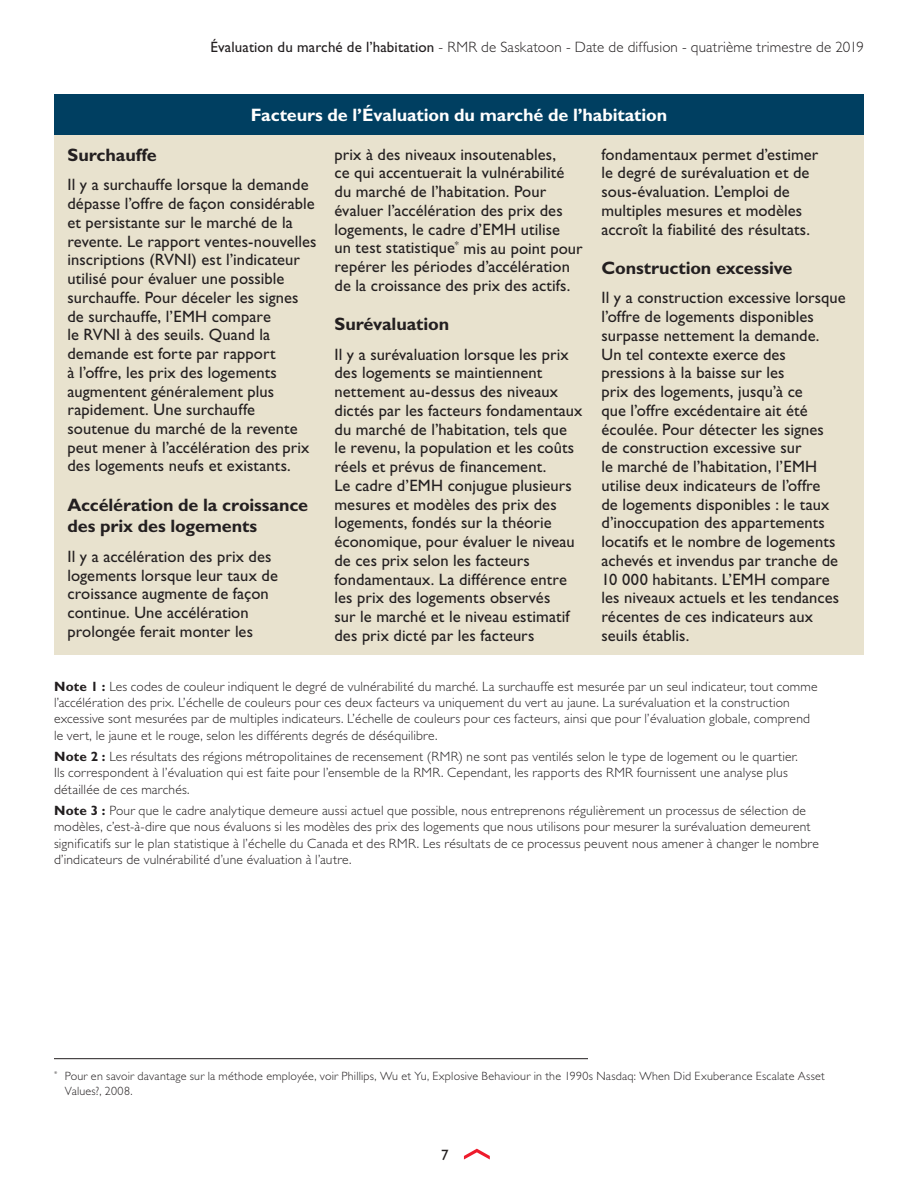
<style>
.page{position:relative;width:918px;height:1188px;background:#fff}
.page>*{position:absolute;margin:0;border:0;box-sizing:border-box;transform-origin:0 0}
.t1{font:700 18px/21.6px "Gill Sans Std";letter-spacing:-.005em;color:#231f20}
.t2{font:700 18px "Gill Sans Std";letter-spacing:-.005em;color:#fff}
.t3{font:16.5px/18.8px "Gill Sans Std";letter-spacing:.005em;color:#231f20}
.t4{font:300 15px "Gill Sans Std";letter-spacing:.015em;color:#231f20}
.t5{font:15px "Gill Sans Std";color:#231f20}
.t6{font:300 13.5px/16.2px "Gill Sans Std";letter-spacing:.015em;color:#231f20}
.t7{font:300 12px/14.4px "Gill Sans Std";letter-spacing:.02em;color:#231f20}
.s1{font-weight:400}
.s2{font-weight:700}
</style>
<div class="page">
<svg style="left:464px;top:1149px;width:26px;height:11px"></svg>
<div style="left:54px;top:94px;width:810px;height:41px;background:#003f61"></div>
<div style="left:54px;top:135px;width:810px;height:520px;background:#e8e2ce"></div>
<hr style="left:54px;top:1058px;width:534px;height:1px;background:#231f20">
<p class="t4" style="left:210px;top:39px;width:655px"><span class="s1">Évaluation du marché de l’habitation</span> - RMR de Saskatoon - Date de diffusion - quatrième trimestre de 2019</p>
<p class="t2" style="left:251px;top:104px;width:418px">Facteurs de l’Évaluation du marché de l’habitation</p>
<p class="t1" style="left:68px;top:144px;width:91px">Surchauffe</p>
<p class="t3" style="left:68px;top:175px;width:250px">Il y a surchauffe lorsque la demande dépasse l’offre de façon considérable et persistante sur le marché de la revente. Le rapport ventes-nouvelles inscriptions (RVNI) est l’indicateur utilisé pour évaluer une possible surchauffe. Pour déceler les signes de surchauffe, l’EMH compare<br>le RVNI à des seuils. Quand la demande est forte par rapport<br>à l’offre, les prix des logements augmentent généralement plus rapidement. Une surchauffe soutenue du marché de la revente peut mener à l’accélération des prix des logements neufs et existants.</p>
<p class="t1" style="left:68px;top:494px;width:242px">Accélération de la croissance des prix des logements</p>
<p class="t3" style="left:68px;top:547px;width:212px">Il y a accélération des prix des logements lorsque leur taux de croissance augmente de façon continue. Une accélération prolongée ferait monter les</p>
<p class="t3" style="left:335px;top:145px;width:250px">prix à des niveaux insoutenables,<br>ce qui accentuerait la vulnérabilité du marché de l’habitation. Pour évaluer l’accélération des prix des logements, le cadre d’EMH utilise<br>un test statistique<sup>*</sup> mis au point pour repérer les périodes d’accélération de la croissance des prix des actifs.</p>
<p class="t1" style="left:334px;top:313px;width:116px">Surévaluation</p>
<p class="t3" style="left:334px;top:345px;width:250px">Il y a surévaluation lorsque les prix des logements se maintiennent nettement au-dessus des niveaux dictés par les facteurs fondamentaux du marché de l’habitation, tels que le revenu, la population et les coûts réels et prévus de financement.<br>Le cadre d’EMH conjugue plusieurs mesures et modèles des prix des logements, fondés sur la théorie économique, pour évaluer le niveau de ces prix selon les facteurs fondamentaux. La différence entre les prix des logements observés<br>sur le marché et le niveau estimatif des prix dicté par les facteurs</p>
<p class="t3" style="left:602px;top:145px;width:218px">fondamentaux permet d’estimer le degré de surévaluation et de sous-évaluation. L’emploi de multiples mesures et modèles accroît la fiabilité des résultats.</p>
<p class="t1" style="left:602px;top:257px;width:193px">Construction excessive</p>
<p class="t3" style="left:602px;top:289px;width:246px">Il y a construction excessive lorsque l’offre de logements disponibles surpasse nettement la demande.<br>Un tel contexte exerce des pressions à la baisse sur les<br>prix des logements, jusqu’à ce<br>que l’offre excédentaire ait été écoulée. Pour détecter les signes<br>de construction excessive sur<br>le marché de l’habitation, l’EMH utilise deux indicateurs de l’offre<br>de logements disponibles : le taux d’inoccupation des appartements locatifs et le nombre de logements achevés et invendus par tranche de<br>10 000 habitants. L’EMH compare les niveaux actuels et les tendances récentes de ces indicateurs aux seuils établis.</p>
<p class="t6" style="left:54px;top:678px;width:765px"><span class="s2">Note 1 :</span> Les codes de couleur indiquent le degré de vulnérabilité du marché. La surchauffe est mesurée par un seul indicateur, tout comme l’accélération des prix. L’échelle de couleurs pour ces deux facteurs va uniquement du vert au jaune. La surévaluation et la construction excessive sont mesurées par de multiples indicateurs. L’échelle de couleurs pour ces facteurs, ainsi que pour l’évaluation globale, comprend le vert, le jaune et le rouge, selon les différents degrés de déséquilibre.</p>
<p class="t6" style="left:54px;top:749px;width:746px"><span class="s2">Note 2 :</span> Les résultats des régions métropolitaines de recensement (RMR) ne sont pas ventilés selon le type de logement ou le quartier.<br>Ils correspondent à l’évaluation qui est faite pour l’ensemble de la RMR. Cependant, les rapports des RMR fournissent une analyse plus détaillée de ces marchés.</p>
<p class="t6" style="left:54px;top:803px;width:766px"><span class="s2">Note 3 :</span> Pour que le cadre analytique demeure aussi actuel que possible, nous entreprenons régulièrement un processus de sélection de modèles, c’est-à-dire que nous évaluons si les modèles des prix des logements que nous utilisons pour mesurer la surévaluation demeurent significatifs sur le plan statistique à l’échelle du Canada et des RMR. Les résultats de ce processus peuvent nous amener à changer le nombre d’indicateurs de vulnérabilité d’une évaluation à l’autre.</p>
<p class="t7" style="left:65px;top:1069px;width:762px;text-indent:-11px"><sup>*</sup> Pour en savoir davantage sur la méthode employée, voir Phillips, Wu et Yu, Explosive Behaviour in the 1990s Nasdaq: When Did Exuberance Escalate Asset<br>Values?, 2008.</p>
<p class="t5" style="left:441px;top:1146px;width:9px">7</p>
</div>
